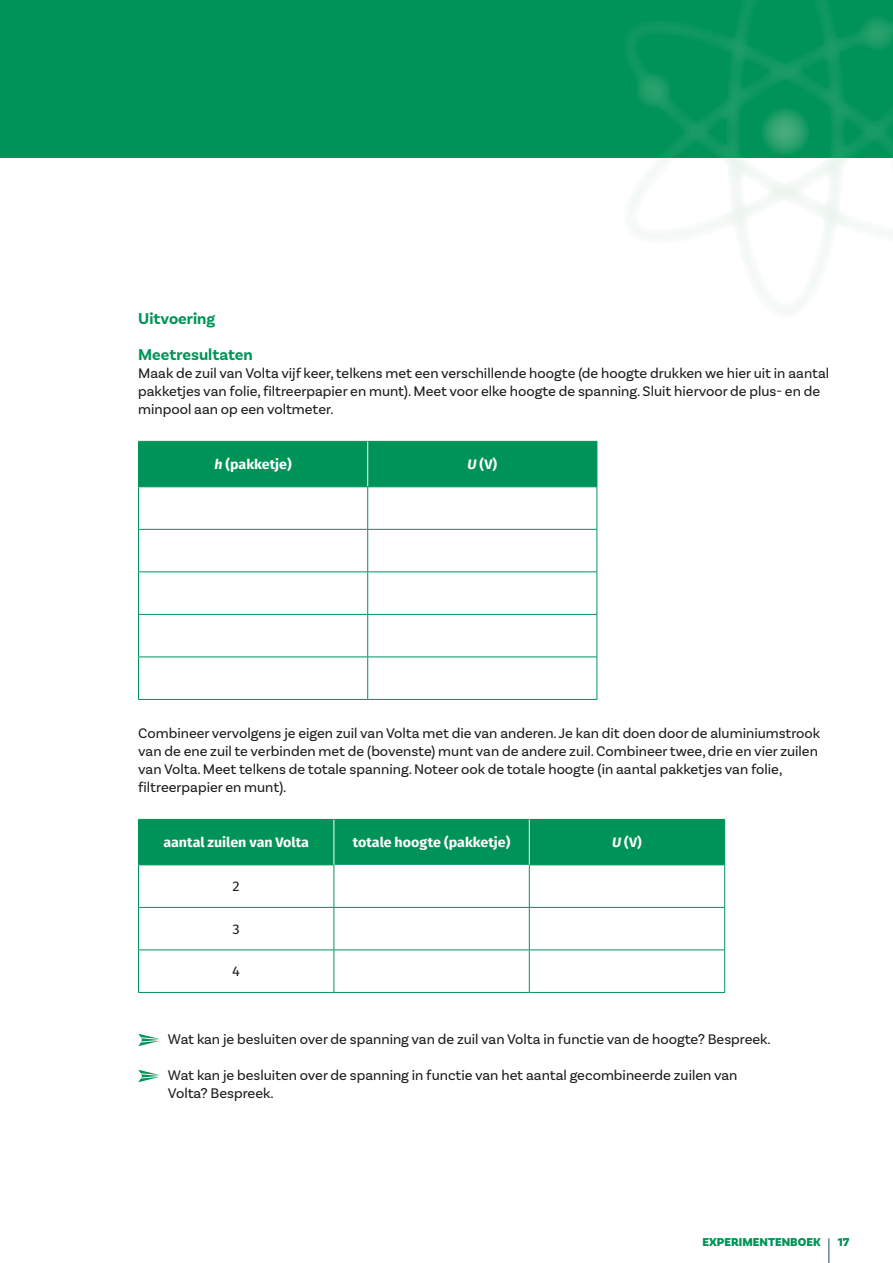
<style>
.page{position:relative;width:893px;height:1263px;background:#fff}
.page>*{position:absolute;margin:0;border:0;box-sizing:border-box;transform-origin:0 0}
.t1{font:700 16.5px/36px "Basic Sans";color:#009358}
.t2{font:14.7px/18px "Basic Sans";color:#1d1d1b}
.t3{font:13.95px "Fira Sans";color:#1d1d1b;scale:1.04 1}
.t4{font:700 13.65px "Fira Sans";color:#fff;scale:1.04 1}
.t5{font:900 12px "Basic Sans";color:#009358}
.s1{font-style:italic}
</style>
<div class="page">
<div style="left:0;top:0;width:893px;height:157px;background:#009358"></div>
<svg style="left:613px;top:0;width:280px;height:312px"></svg>
<svg style="left:829px;top:1238px;width:1px;height:25px"></svg>
<div style="left:139px;top:442px;width:458px;height:44px;background:#009358"></div>
<hr style="left:367px;top:487px;width:1px;height:42px;background:#009358">
<hr style="left:138px;top:529px;width:230px;height:1px;background:#009358">
<hr style="left:368px;top:529px;width:229px;height:1px;background:#009358">
<hr style="left:367px;top:530px;width:1px;height:41px;background:#009358">
<hr style="left:138px;top:571px;width:230px;height:1px;background:#009358">
<hr style="left:368px;top:571px;width:229px;height:1px;background:#009358">
<hr style="left:367px;top:572px;width:1px;height:42px;background:#009358">
<hr style="left:138px;top:614px;width:230px;height:1px;background:#009358">
<hr style="left:368px;top:614px;width:229px;height:1px;background:#009358">
<hr style="left:367px;top:615px;width:1px;height:42px;background:#009358">
<hr style="left:138px;top:657px;width:230px;height:1px;background:#009358">
<hr style="left:368px;top:657px;width:229px;height:1px;background:#009358">
<hr style="left:367px;top:657px;width:1px;height:42px;background:#009358">
<hr style="left:138px;top:441px;width:230px;height:1px;background:#009358">
<hr style="left:138px;top:442px;width:1px;height:44px;background:#009358">
<hr style="left:368px;top:441px;width:229px;height:1px;background:#009358">
<hr style="left:597px;top:442px;width:1px;height:44px;background:#009358">
<hr style="left:367px;top:442px;width:1px;height:44px;background:#fff">
<hr style="left:138px;top:486px;width:230px;height:1px;background:#009358">
<hr style="left:138px;top:487px;width:1px;height:42px;background:#009358">
<hr style="left:368px;top:486px;width:229px;height:1px;background:#009358">
<hr style="left:597px;top:487px;width:1px;height:42px;background:#009358">
<hr style="left:138px;top:530px;width:1px;height:41px;background:#009358">
<hr style="left:597px;top:530px;width:1px;height:41px;background:#009358">
<hr style="left:138px;top:572px;width:1px;height:42px;background:#009358">
<hr style="left:597px;top:572px;width:1px;height:42px;background:#009358">
<hr style="left:138px;top:615px;width:1px;height:42px;background:#009358">
<hr style="left:597px;top:615px;width:1px;height:42px;background:#009358">
<hr style="left:138px;top:657px;width:1px;height:42px;background:#009358">
<hr style="left:597px;top:657px;width:1px;height:42px;background:#009358">
<hr style="left:138px;top:699px;width:230px;height:1px;background:#009358">
<hr style="left:368px;top:699px;width:229px;height:1px;background:#009358">
<div style="left:139px;top:820px;width:585px;height:45px;background:#009358"></div>
<hr style="left:334px;top:865px;width:1px;height:42px;background:#009358">
<hr style="left:529px;top:865px;width:1px;height:42px;background:#009358">
<hr style="left:138px;top:907px;width:196px;height:1px;background:#009358">
<hr style="left:334px;top:907px;width:195px;height:1px;background:#009358">
<hr style="left:334px;top:908px;width:1px;height:41px;background:#009358">
<hr style="left:529px;top:907px;width:196px;height:1px;background:#009358">
<hr style="left:529px;top:908px;width:1px;height:41px;background:#009358">
<hr style="left:138px;top:949px;width:196px;height:1px;background:#009358">
<hr style="left:334px;top:949px;width:195px;height:1px;background:#009358">
<hr style="left:334px;top:950px;width:1px;height:42px;background:#009358">
<hr style="left:529px;top:949px;width:196px;height:1px;background:#009358">
<hr style="left:529px;top:950px;width:1px;height:42px;background:#009358">
<hr style="left:138px;top:992px;width:196px;height:1px;background:#009358">
<hr style="left:334px;top:992px;width:195px;height:1px;background:#009358">
<hr style="left:529px;top:992px;width:196px;height:1px;background:#009358">
<hr style="left:138px;top:819px;width:196px;height:1px;background:#009358">
<hr style="left:138px;top:820px;width:1px;height:44px;background:#009358">
<hr style="left:529px;top:819px;width:196px;height:1px;background:#009358">
<hr style="left:724px;top:820px;width:1px;height:44px;background:#009358">
<hr style="left:138px;top:864px;width:196px;height:1px;background:#009358">
<hr style="left:138px;top:865px;width:1px;height:42px;background:#009358">
<hr style="left:529px;top:864px;width:196px;height:1px;background:#009358">
<hr style="left:724px;top:865px;width:1px;height:42px;background:#009358">
<hr style="left:138px;top:908px;width:1px;height:41px;background:#009358">
<hr style="left:724px;top:908px;width:1px;height:41px;background:#009358">
<hr style="left:138px;top:950px;width:1px;height:42px;background:#009358">
<hr style="left:724px;top:950px;width:1px;height:42px;background:#009358">
<hr style="left:334px;top:819px;width:195px;height:1px;background:#009358">
<hr style="left:334px;top:820px;width:1px;height:44px;background:#fff">
<hr style="left:529px;top:820px;width:1px;height:44px;background:#fff">
<svg style="left:138px;top:1034px;width:21px;height:12px"></svg>
<svg style="left:138px;top:1070px;width:21px;height:12px"></svg>
<p class="t1" style="left:138px;top:301px;width:116px">Uitvoering<br>Meetresultaten</p>
<p class="t2" style="left:138px;top:364px;width:692px">Maak de zuil van Volta vijf keer, telkens met een verschillende hoogte (de hoogte drukken we hier uit in aantal pakketjes van folie, filtreerpapier en munt). Meet voor elke hoogte de spanning. Sluit hiervoor de plus- en de minpool aan op een voltmeter.</p>
<p class="t4" style="left:214px;top:455px;width:76px"><span class="s1">h</span> (pakketje)</p>
<p class="t4" style="left:468px;top:455px;width:30px"><span class="s1">U</span> (V)</p>
<p class="t2" style="left:138px;top:724px;width:684px">Combineer vervolgens je eigen zuil van Volta met die van anderen. Je kan dit doen door de aluminiumstrook van de ene zuil te verbinden met de (bovenste) munt van de andere zuil. Combineer twee, drie en vier zuilen van Volta. Meet telkens de totale spanning. Noteer ook de totale hoogte (in aantal pakketjes van folie, filtreerpapier en munt).</p>
<p class="t4" style="left:163px;top:833px;width:142px">aantal zuilen van Volta</p>
<p class="t4" style="left:353px;top:833px;width:153px">totale hoogte (pakketje)</p>
<p class="t4" style="left:612px;top:833px;width:30px"><span class="s1">U</span> (V)</p>
<p class="t3" style="left:233px;top:876px;width:8px">2</p>
<p class="t3" style="left:233px;top:919px;width:9px">3</p>
<p class="t3" style="left:232px;top:961px;width:9px">4</p>
<p class="t2" style="left:168px;top:1030px;width:604px">Wat kan je besluiten over de spanning van de zuil van Volta in functie van de hoogte? Bespreek.</p>
<p class="t2" style="left:168px;top:1066px;width:571px">Wat kan je besluiten over de spanning in functie van het aantal gecombineerde zuilen van<br>Volta? Bespreek.</p>
<p class="t5" style="left:702px;top:1235px;width:120px">EXPERIMENTENBOEK</p>
<p class="t5" style="left:838px;top:1235px;width:13px">17</p>
</div>
